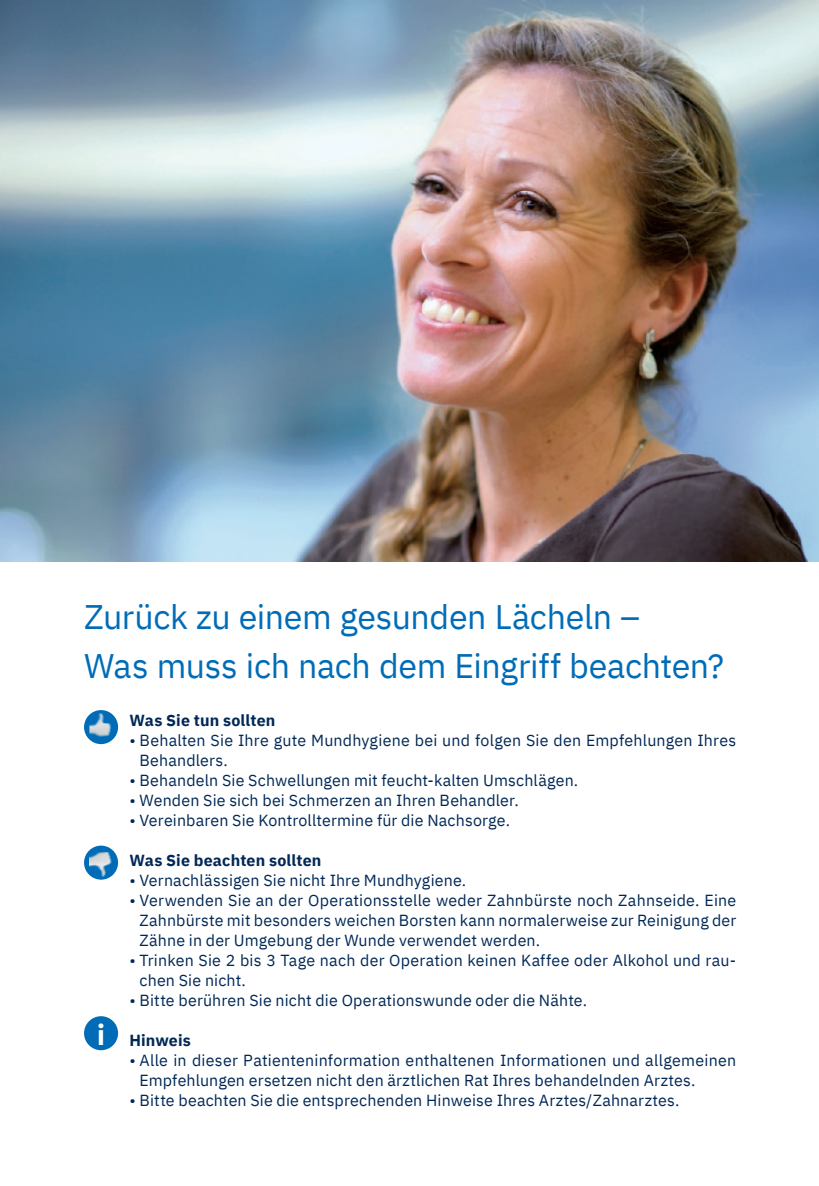
<style>
.page{position:relative;width:819px;height:1186px;background:#fff}
.page>*{position:absolute;margin:0;border:0;box-sizing:border-box;transform-origin:0 0}
.t1{font:34px/48px "IBM Plex Sans";letter-spacing:-.01em;color:#006cb7}
.t2{font:16px/20px "IBM Plex Sans";letter-spacing:.01em;color:#002856}
.t3{font:700 16px "IBM Plex Sans";letter-spacing:.01em;color:#002856}
.s1{font-family:"Kievit Pro";font-size:30.4px;color:#fff}
</style>
<div class="page">
<img style="left:0;top:0;width:819px;height:561px">
<div style="left:84px;top:710px;width:34px;height:34px;background:#006cb7;border-radius:50%"></div>
<img style="left:89px;top:713px;width:24px;height:24px">
<div style="left:84px;top:845px;width:34px;height:34px;background:#006cb7;border-radius:50%"></div>
<img style="left:89px;top:852px;width:24px;height:24px">
<div style="left:84px;top:1015px;width:34px;height:35px;background:#006cb7;border-radius:50%"></div>
<h1 class="t1" style="left:84px;top:590px;width:641px">Zurück zu einem gesunden Lächeln –<br>Was muss ich nach dem Eingriff beachten?</h1>
<p class="t3" style="left:129px;top:707px;width:147px">Was Sie tun sollten</p>
<p class="t2" style="left:139px;top:729px;width:598px;text-indent:-10px">• Behalten Sie Ihre gute Mundhygiene bei und folgen Sie den Empfehlungen Ihres<br>Behandlers.</p>
<p class="t2" style="left:129px;top:769px;width:450px">• Behandeln Sie Schwellungen mit feucht-kalten Umschlägen.</p>
<p class="t2" style="left:129px;top:789px;width:391px">• Wenden Sie sich bei Schmerzen an Ihren Behandler.</p>
<p class="t2" style="left:129px;top:809px;width:382px">• Vereinbaren Sie Kontrolltermine für die Nachsorge.</p>
<p class="t3" style="left:129px;top:847px;width:193px">Was Sie beachten sollten</p>
<p class="t2" style="left:129px;top:869px;width:338px">• Vernachlässigen Sie nicht Ihre Mundhygiene.</p>
<p class="t2" style="left:139px;top:889px;width:598px;text-align:justify;text-indent:-10px">• Verwenden Sie an der Operationsstelle weder Zahnbürste noch Zahnseide. Eine Zahnbürste mit besonders weichen Borsten kann normalerweise zur Reinigung der Zähne in der Umgebung der Wunde verwendet werden.</p>
<p class="t2" style="left:140px;top:949px;width:598px;text-indent:-10px">• Trinken Sie 2 bis 3 Tage nach der Operation keinen Kaffee oder Alkohol und rau&shy;chen Sie nicht.</p>
<p class="t2" style="left:129px;top:989px;width:459px">• Bitte berühren Sie nicht die Operationswunde oder die Nähte.</p>
<p class="t3" style="left:97px;top:1027px;width:96px"><span class="s1">i</span> Hinweis</p>
<p class="t2" style="left:139px;top:1049px;width:598px;text-indent:-10px">• Alle in dieser Patienteninformation enthaltenen Informationen und allgemeinen<br>Empfehlungen ersetzen nicht den ärztlichen Rat Ihres behandelnden Arztes.</p>
<p class="t2" style="left:129px;top:1089px;width:551px">• Bitte beachten Sie die entsprechenden Hinweise Ihres Arztes/Zahnarztes.</p>
</div>
